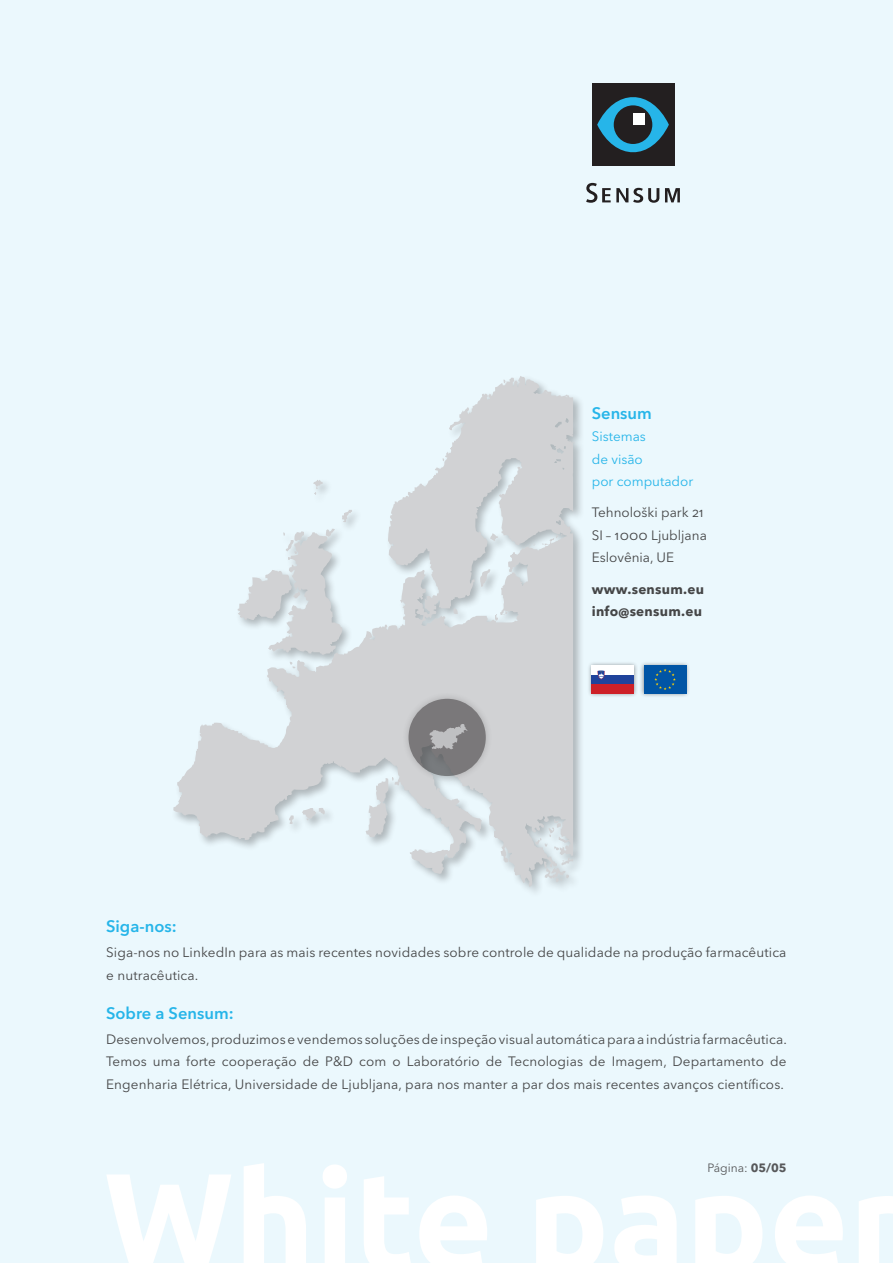
<style>
.page{position:relative;width:893px;height:1263px;background:#ebf8fd}
.page>*{position:absolute;margin:0;border:0;box-sizing:border-box;transform-origin:0 0}
.t1{font:600 16.5px "Avenir Next LT Pro";color:#26b5e9}
.t2{font:13.5px/22.5px "Avenir Next LT Pro";letter-spacing:.01em;color:#454647}
.t3{font:13.5px/22.5px "Avenir Next LT Pro";color:#26b5e9}
.t4{font:700 13.5px/22.5px "Avenir Next LT Pro";color:#454647}
.t5{font:12px "Avenir Next LT Pro";color:#57585a}
.s1{font-weight:700}
</style>
<div class="page">
<svg style="left:107px;top:1163px;width:786px;height:100px"></svg>
<div style="left:592px;top:83px;width:82px;height:83px;background:#231f20"></div>
<svg style="left:597px;top:97px;width:72px;height:56px"></svg>
<div style="left:614px;top:105px;width:38px;height:39px;background:#231f20;border-radius:50%"></div>
<div style="left:633px;top:114px;width:11px;height:11px;background:#fff"></div>
<svg style="left:586px;top:183px;width:73px;height:20px"></svg>
<svg style="left:665px;top:188px;width:15px;height:14px"></svg>
<div style="left:639px;top:661px;width:52px;height:37px;background:#231f20;opacity:.5"></div>
<div style="left:644px;top:665px;width:42px;height:28px;background:#0155a5"></div>
<svg style="left:654px;top:669px;width:22px;height:21px"></svg>
<div style="left:587px;top:661px;width:51px;height:37px;background:#231f20;opacity:.5"></div>
<div style="left:592px;top:684px;width:42px;height:9px;background:#cd2027"></div>
<div style="left:592px;top:675px;width:42px;height:9px;background:#1f439b"></div>
<div style="left:592px;top:665px;width:42px;height:10px;background:#fff"></div>
<svg style="left:598px;top:670px;width:7px;height:9px"></svg>
<div style="left:171px;top:374px;width:414px;height:524px;background:#231f20;opacity:.3"></div>
<svg style="left:573px;top:439px;width:3px;height:4px"></svg>
<svg style="left:173px;top:376px;width:400px;height:512px"></svg>
<svg style="left:494px;top:614px;width:12px;height:6px"></svg>
<svg style="left:235px;top:529px;width:107px;height:127px"></svg>
<svg style="left:290px;top:662px;width:9px;height:9px"></svg>
<svg style="left:364px;top:777px;width:32px;height:60px"></svg>
<svg style="left:287px;top:815px;width:8px;height:9px"></svg>
<svg style="left:301px;top:807px;width:24px;height:16px"></svg>
<svg style="left:535px;top:819px;width:27px;height:32px"></svg>
<svg style="left:544px;top:858px;width:29px;height:27px"></svg>
<div style="left:402px;top:692px;width:91px;height:91px;background:#231f20;opacity:.4"></div>
<div style="left:409px;top:699px;width:77px;height:77px;background:#7a787a;border-radius:50%"></div>
<svg style="left:429px;top:724px;width:39px;height:28px"></svg>
<p class="t1" style="left:592px;top:403px;width:62px">Sensum</p>
<p class="t3" style="left:592px;top:425px;width:103px">Sistemas<br>de visão<br>por computador</p>
<p class="t2" style="left:592px;top:501px;width:117px">Tehnološki park 21<br>SI – 1000 Ljubljana<br>Eslovênia, UE</p>
<p class="t4" style="left:592px;top:577px;width:114px">www.sensum.eu info@sensum.eu</p>
<p class="t1" style="left:106px;top:917px;width:72px">Siga-nos:</p>
<p class="t2" style="left:106px;top:941px;width:682px">Siga-nos no LinkedIn para as mais recentes novidades sobre controle de qualidade na produção farmacêutica e nutracêutica.</p>
<p class="t1" style="left:106px;top:1003px;width:129px">Sobre a Sensum:</p>
<p class="t2" style="left:106px;top:1028px;width:682px;text-align:justify">Desenvolvemos, produzimos e vendemos soluções de inspeção visual automática para a indústria farmacêutica.<br>Temos uma forte cooperação de P&amp;D com o Laboratório de Tecnologias de Imagem, Departamento de Engenharia Elétrica, Universidade de Ljubljana, para nos manter a par dos mais recentes avanços científicos.</p>
<p class="t5" style="left:707px;top:1161px;width:81px">Página: <span class="s1">05/05</span></p>
</div>
